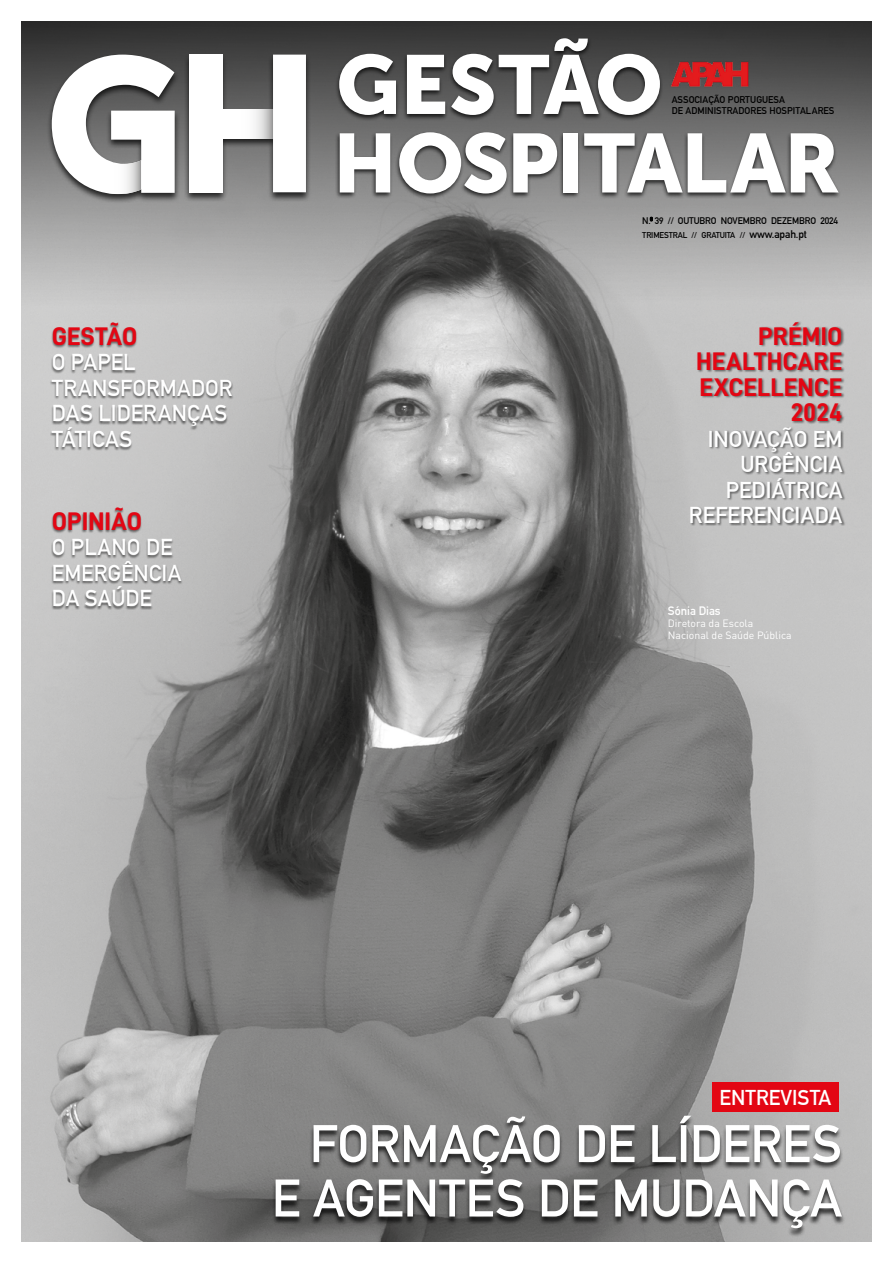
<style>
.page{position:relative;width:893px;height:1263px;background:#fff}
.page>*{position:absolute;margin:0;border:0;box-sizing:border-box;transform-origin:0 0}
.t1{font:82.8px "Museo Sans 900";letter-spacing:-.02em;color:#fff}
.t2{font:700 51.9px/54.4px "DIN Alternate";letter-spacing:-.005em;color:#fff;text-align:right}
.t3{font:25.5px/25.5px "D DIN Bold";color:#e30613;text-align:right}
.t4{font:700 22.5px/25.5px "DIN Alternate";color:#fff}
.t5{font:700 21px "DIN Alternate";color:#fff}
.t6{font:12px "Alte DIN1451 Mittelschrift";color:#fff}
.t7{font:10.5px/12px "DIN";color:#fff}
.t8{font:700 9.6px/10.5px "DIN Alternate";color:#000}
.t9{font:700 9.45px "DIN Alternate";letter-spacing:-.01em;color:#000}
.t10{font:700 8.4px "DIN Alternate";letter-spacing:-.015em;color:#000}
.s1{font-size:10.8px}
</style>
<div class="page">
<img style="left:21px;top:372px;width:851px;height:870px">
<div style="left:272px;top:1116px;width:574px;height:121px;background:#000;opacity:.75"></div>
<div style="left:712px;top:1083px;width:126px;height:29px;background:#e30613"></div>
<div style="left:51px;top:507px;width:132px;height:103px;background:#000;opacity:.5"></div>
<svg style="left:21px;top:21px;width:851px;height:351px"></svg>
<div style="left:336px;top:132px;width:506px;height:68px;background:#000;opacity:.75"></div>
<div style="left:335px;top:37px;width:328px;height:84px;background:#000;opacity:.75"></div>
<img style="left:670px;top:60px;width:80px;height:28px">
<div style="left:46px;top:53px;width:135px;height:151px;background:#000;opacity:.75"></div>
<svg style="left:52px;top:55px;width:123px;height:139px"></svg>
<div style="left:184px;top:53px;width:127px;height:149px;background:#000;opacity:.75"></div>
<svg style="left:223px;top:110px;width:50px;height:28px"></svg>
<div style="left:189px;top:55px;width:34px;height:137px;background:#fff"></div>
<svg style="left:273px;top:55px;width:33px;height:137px"></svg>
<div style="left:690px;top:322px;width:156px;height:204px;background:#000;opacity:.5"></div>
<div style="left:50px;top:322px;width:184px;height:128px;background:#000;opacity:.5"></div>
<p class="t3" style="left:52px;top:323px;width:87px">GESTÃO</p>
<p class="t4" style="left:52px;top:348px;width:182px">O PAPEL<br>TRANSFORMADOR<br>DAS LIDERANÇAS<br>TÁTICAS</p>
<p class="t3" style="left:52px;top:508px;width:92px">OPINIÃO</p>
<p class="t4" style="left:52px;top:533px;width:131px">O PLANO DE<br>EMERGÊNCIA<br>DA SAÚDE</p>
<h1 class="t1" style="left:336px;top:38px;width:328px">GESTÃO</h1>
<p class="t8" style="left:672px;top:94px;width:164px">ASSOCIAÇÃO PORTUGUESA<br>DE ADMINISTRADORES HOSPITALARES</p>
<h1 class="t1" style="left:333px;top:116px;width:509px">HOSPITALAR</h1>
<p class="t9" style="left:642px;top:214px;width:197px">N.<sup>0</sup> 39 // OUTUBRO NOVEMBRO DEZEMBRO 2024</p>
<p class="t10" style="left:642px;top:228px;width:166px">TRIMESTRAL // GRATUITA // <span class="s1">www.apah.pt</span></p>
<p class="t3" style="left:696px;top:323px;width:148px">PRÉMIO<br>HEALTHCARE<br>EXCELLENCE<br>2024</p>
<p class="t4" style="left:689px;top:424px;width:155px;text-align:right">INOVAÇÃO EM<br>URGÊNCIA<br>PEDIÁTRICA<br>REFERENCIADA</p>
<p class="t6" style="left:668px;top:603px;width:54px">Sónia Dias</p>
<p class="t7" style="left:668px;top:617px;width:125px">Diretora da Escola<br>Nacional de Saúde Pública</p>
<p class="t5" style="left:719px;top:1082px;width:113px">ENTREVISTA</p>
<h2 class="t2" style="left:272px;top:1113px;width:572px">FORMAÇÃO DE LÍDERES<br>E AGENTES DE MUDANÇA</h2>
</div>
